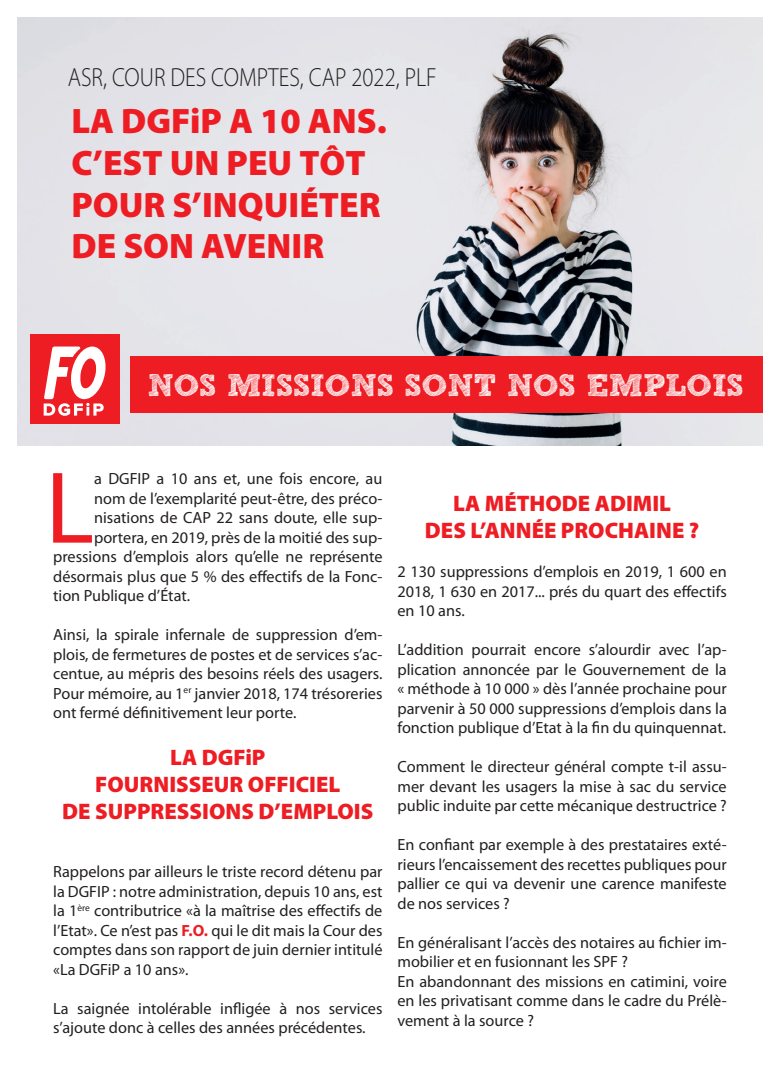
<style>
.page{position:relative;width:780px;height:1088px;background:#fff}
.page>*{position:absolute;margin:0;border:0;box-sizing:border-box;transform-origin:0 0}
.t1{font:103px "Myriad Pro";color:#ee1d23}
.t2{font:900 35.5px/41.6px "Myriad Pro";color:#ee1d23}
.t3{font:31px "Sketch Rockwell";color:#fff}
.t4{font:300 26.25px "Myriad Pro";color:#231f20;scale:.86 1}
.t5{font:900 22.5px/27px "Myriad Pro";color:#ee1d23;text-align:center}
.t6{font:16.25px/19.5px "Myriad Pro";color:#231f20;text-align:justify}
.s1{font-weight:700;color:#ee1d23}
</style>
<div class="page">
<img style="left:17px;top:18px;width:745px;height:427px">
<div style="left:30px;top:334px;width:90px;height:90px;background:#ee1d23"></div>
<svg style="left:44px;top:346px;width:62px;height:70px"></svg>
<div style="left:130px;top:356px;width:633px;height:56px;background:#ee1d23"></div>
<h3 class="t4" style="left:68px;top:62px;width:430px">ASR, COUR DES COMPTES, CAP 2022, PLF</h3>
<h2 class="t2" style="left:71px;top:101px;width:317px">LA DGFiP A 10 ANS.<br>C’EST UN PEU TÔT<br>POUR S’INQUIÉTER<br>DE SON AVENIR</h2>
<h3 class="t3" style="left:147px;top:369px;width:597px">NOS MISSIONS SONT NOS EMPLOIS</h3>
<h1 class="t1" style="left:45px;top:444px;width:50px">L</h1>
<p class="t6" style="left:94px;top:469px;width:290px">a DGFIP a 10 ans et, une fois encore, au</p>
<p class="t6" style="left:94px;top:488px;width:290px">nom de l’exemplarité peut-être, des préco-</p>
<p class="t6" style="left:94px;top:508px;width:290px">nisations de CAP 22 sans doute, elle sup-</p>
<p class="t6" style="left:94px;top:527px;width:290px">portera, en 2019, près de la moitié des sup-</p>
<p class="t6" style="left:53px;top:547px;width:331px">pressions d’emplois alors qu’elle ne représente</p>
<p class="t6" style="left:53px;top:566px;width:331px">désormais plus que 5 % des effectifs de la Fonc-</p>
<p class="t6" style="left:53px;top:586px;width:138px">tion Publique d’État.</p>
<p class="t6" style="left:53px;top:625px;width:331px">Ainsi, la spirale infernale de suppression d’em&shy;plois, de fermetures de postes et de services s’ac&shy;centue, au mépris des besoins réels des usagers.<br>Pour mémoire, au 1<sup>er</sup> janvier 2018, 174 trésoreries ont fermé définitivement leur porte.</p>
<h3 class="t5" style="left:62px;top:744px;width:312px">LA DGFiP<br>FOURNISSEUR OFFICIEL<br>DE SUPPRESSIONS D’EMPLOIS</h3>
<p class="t6" style="left:53px;top:862px;width:331px">Rappelons par ailleurs le triste record détenu par la DGFIP : notre administration, depuis 10 ans, est la 1<sup>ère</sup> contributrice «à la maîtrise des effectifs de l’Etat». Ce n’est pas <span class="s1">F.O.</span> qui le dit mais la Cour des comptes dans son rapport de juin dernier intitulé «La DGFiP a 10 ans».</p>
<p class="t6" style="left:53px;top:998px;width:331px">La saignée intolérable infligée à nos services s’ajoute donc à celles des années précédentes.</p>
<h3 class="t5" style="left:425px;top:490px;width:276px">LA MÉTHODE ADIMIL<br>DES L’ANNÉE PROCHAINE ?</h3>
<p class="t6" style="left:397px;top:562px;width:331px">2 130 suppressions d’emplois en 2019, 1 600 en 2018, 1 630 en 2017... prés du quart des effectifs en 10 ans.</p>
<p class="t6" style="left:397px;top:640px;width:331px">L’addition pourrait encore s’alourdir avec l’ap&shy;plication annoncée par le Gouvernement de la « méthode à 10 000 » dès l’année prochaine pour parvenir à 50 000 suppressions d’emplois dans la fonction publique d’Etat à la fin du quinquennat.</p>
<p class="t6" style="left:397px;top:757px;width:331px">Comment le directeur général compte t-il assu&shy;mer devant les usagers la mise à sac du service public induite par cette mécanique destructrice ?</p>
<p class="t6" style="left:397px;top:835px;width:331px">En confiant par exemple à des prestataires exté&shy;rieurs l’encaissement des recettes publiques pour pallier ce qui va devenir une carence manifeste de nos services ?</p>
<p class="t6" style="left:397px;top:932px;width:331px;text-align:left">En généralisant l’accès des notaires au fichier im&shy;mobilier et en fusionnant les SPF ?<br>En abandonnant des missions en catimini, voire en les privatisant comme dans le cadre du Prélè&shy;vement à la source ?</p>
</div>
